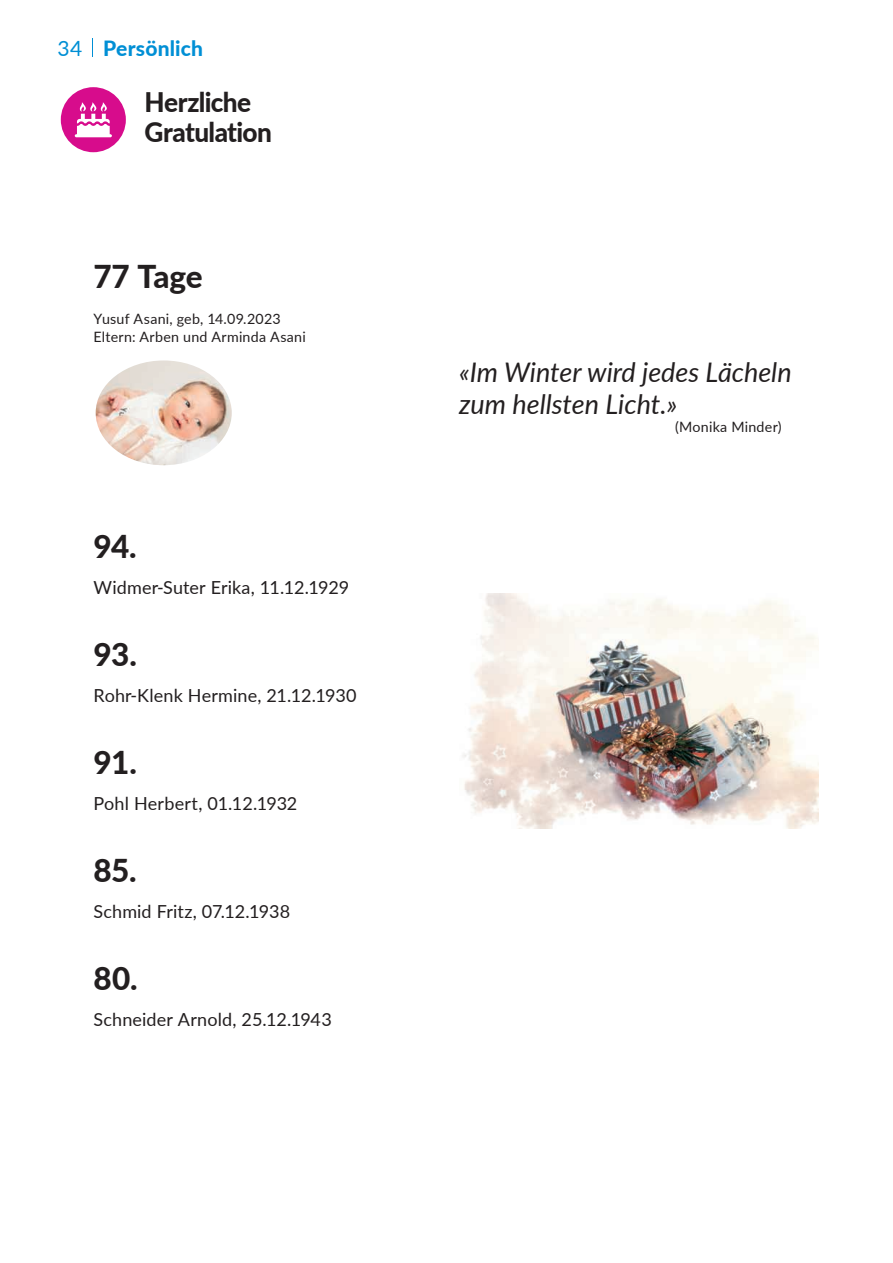
<style>
.page{position:relative;width:893px;height:1263px;background:#fff}
.page>*{position:absolute;margin:0;border:0;box-sizing:border-box;transform-origin:0 0}
.t1{font:800 31.5px "Lato";letter-spacing:-.015em;color:#231f20}
.t2{font:italic 27px/32.4px "Lato";color:#231f20}
.t3{font:800 27px/30px "Lato";letter-spacing:-.025em;color:#231f20}
.t4{font:800 21px "Lato";letter-spacing:.01em;color:#008fd5}
.t5{font:18px "Lato";letter-spacing:.005em;color:#231f20}
.t6{font:14.25px/18px "Lato";letter-spacing:.02em;color:#231f20}
.s1{font-weight:400}
</style>
<div class="page">
<svg style="left:92px;top:38px;width:1px;height:19px"></svg>
<img style="left:96px;top:360px;width:136px;height:105px">
<div style="left:61px;top:87px;width:65px;height:65px;background:#d70c8c;border-radius:50%"></div>
<svg style="left:75px;top:102px;width:37px;height:35px"></svg>
<img style="left:462px;top:594px;width:356px;height:234px">
<p class="t4" style="left:58px;top:33px;width:147px"><span class="s1">34</span> Persönlich</p>
<h2 class="t3" style="left:145px;top:86px;width:129px">Herzliche<br>Gratulation</h2>
<h1 class="t1" style="left:94px;top:253px;width:111px">77 Tage</h1>
<p class="t6" style="left:94px;top:309px;width:214px">Yusuf Asani, geb, 14.09.2023<br>Eltern: Arben und Arminda Asani</p>
<h1 class="t1" style="left:94px;top:523px;width:45px">94.</h1>
<p class="t5" style="left:94px;top:575px;width:257px">Widmer-Suter Erika, 11.12.1929</p>
<h1 class="t1" style="left:94px;top:631px;width:45px">93.</h1>
<p class="t5" style="left:94px;top:683px;width:265px">Rohr-Klenk Hermine, 21.12.1930</p>
<h1 class="t1" style="left:94px;top:739px;width:45px">91.</h1>
<p class="t5" style="left:94px;top:791px;width:205px">Pohl Herbert, 01.12.1932</p>
<h1 class="t1" style="left:94px;top:847px;width:45px">85.</h1>
<p class="t5" style="left:94px;top:899px;width:198px">Schmid Fritz, 07.12.1938</p>
<h1 class="t1" style="left:94px;top:955px;width:46px">80.</h1>
<p class="t5" style="left:94px;top:1007px;width:240px">Schneider Arnold, 25.12.1943</p>
<h2 class="t2" style="left:459px;top:355px;width:334px">«Im Winter wird jedes Lächeln zum hellsten Licht.»</h2>
<p class="t6" style="left:675px;top:417px;width:108px">(Monika Minder)</p>
</div>
